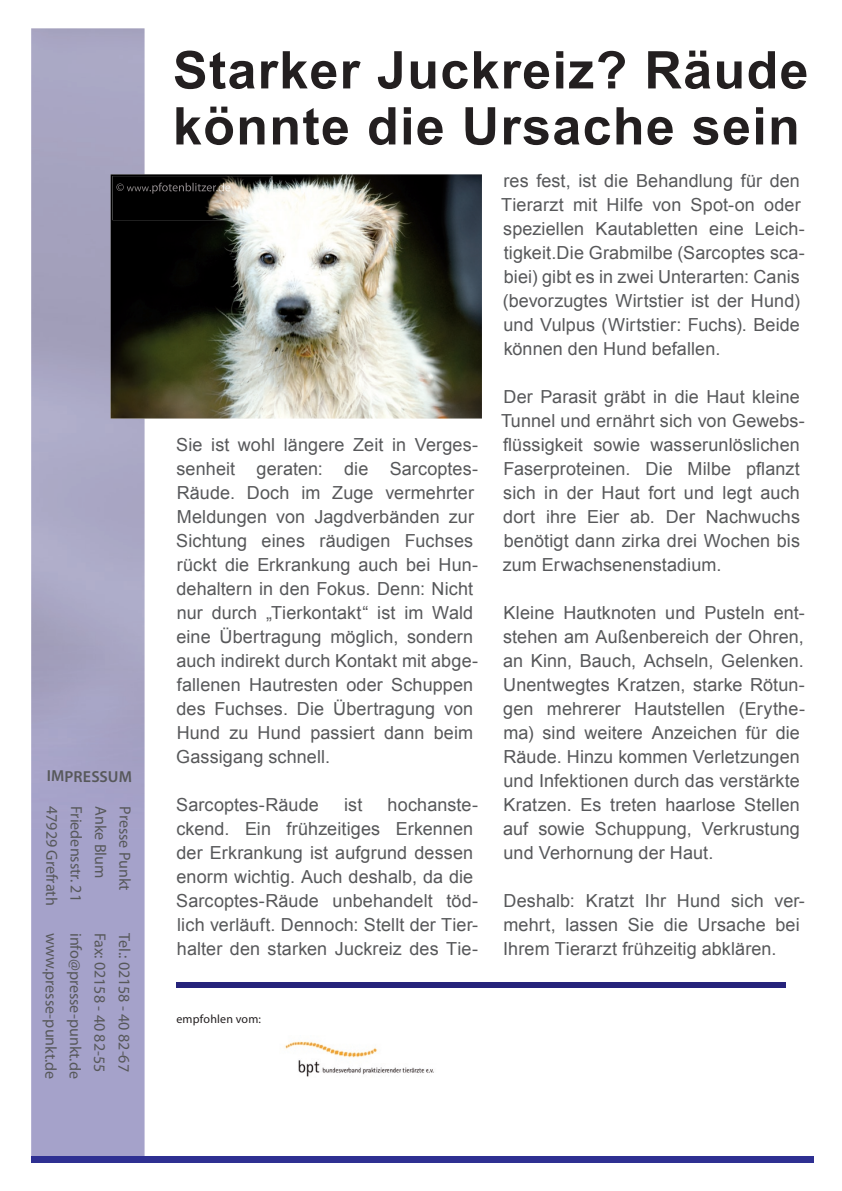
<style>
.page{position:relative;width:842px;height:1191px;background:#fff}
.page>*{position:absolute;margin:0;border:0;box-sizing:border-box;transform-origin:0 0}
.t1{font:700 52px/56px "Arial";letter-spacing:.025em;color:#231f20}
.t2{font:18px/24px "Arial";letter-spacing:.005em;color:#57585a}
.t3{font:16px "Myriad Pro";letter-spacing:-.005em;color:#57585a}
.t4{font:600 16px "Myriad Pro";letter-spacing:.005em;color:#57585a}
.t5{font:12px "Myriad Pro";letter-spacing:.02em;color:#231f20}
</style>
<div class="page">
<div style="left:31px;top:828px;width:114px;height:329px;background:#a5a2ca"></div>
<div style="left:31px;top:1157px;width:783px;height:6px;background:#2e3092"></div>
<img style="left:31px;top:28px;width:114px;height:800px">
<div style="left:176px;top:982px;width:609px;height:6px;background:#26237b"></div>
<img style="left:285px;top:1041px;width:149px;height:36px">
<img style="left:111px;top:174px;width:371px;height:244px">
<img style="left:112px;top:176px;width:160px;height:44px">
<svg style="left:116px;top:183px;width:8px;height:8px"></svg>
<img style="left:127px;top:186px;width:22px;height:5px">
<img style="left:150px;top:183px;width:80px;height:11px">
<p class="t4" style="left:47px;top:766px;width:87px">IMPRESSUM</p>
<p class="t3" style="left:62px;top:806px;width:101px;rotate:90deg">47929 Grefrath</p>
<p class="t3" style="left:86px;top:806px;width:97px;rotate:90deg">Friedensstr. 21</p>
<p class="t3" style="left:110px;top:806px;width:74px;rotate:90deg">Anke Blum</p>
<p class="t3" style="left:135px;top:806px;width:86px;rotate:90deg">Presse Punkt</p>
<p class="t3" style="left:61px;top:932px;width:148px;rotate:90deg">www.presse-punkt.de</p>
<p class="t3" style="left:85px;top:932px;width:147px;rotate:90deg">info@presse-punkt.de</p>
<p class="t3" style="left:110px;top:933px;width:141px;rotate:90deg">Fax: 02158 - 40 82-55</p>
<p class="t3" style="left:134px;top:933px;width:140px;rotate:90deg">Tel.: 02158 - 40 82-67</p>
<h1 class="t1" style="left:173px;top:44px;width:637px">Starker Juckreiz? Räude könnte die Ursache sein</h1>
<p class="t2" style="left:176px;top:433px;width:304px">Sie ist wohl längere Zeit in Verges&shy;senheit geraten: die Sarcoptes-Räude. Doch im Zuge vermehrter Meldungen von Jagdverbänden zur Sichtung eines räudigen Fuchses rückt die Erkrankung auch bei Hun&shy;dehaltern in den Fokus. Denn: Nicht nur durch „Tierkontakt“ ist im Wald eine Übertragung möglich, sondern auch indirekt durch Kontakt mit abge&shy;fallenen Hautresten oder Schuppen des Fuchses. Die Übertragung von Hund zu Hund passiert dann beim Gassigang schnell.</p>
<p class="t2" style="left:176px;top:793px;width:144px">Sarcoptes-Räude</p>
<p class="t2" style="left:344px;top:793px;width:20px">ist</p>
<p class="t2" style="left:176px;top:793px;width:303px;text-indent:211px">hochanste&shy;ckend. Ein frühzeitiges Erkennen der Erkrankung ist aufgrund dessen enorm wichtig. Auch deshalb, da die<br>Sarcoptes-Räude unbehandelt töd&shy;lich verläuft. Dennoch: Stellt der Tier&shy;halter den starken Juckreiz des Tie-</p>
<p class="t5" style="left:176px;top:1011px;width:86px">empfohlen vom:</p>
<p class="t2" style="left:501px;top:169px;width:305px">res fest, ist die Behandlung für den Tierarzt mit Hilfe von Spot-on oder speziellen Kautabletten eine Leich&shy;tigkeit.Die Grabmilbe (Sarcoptes sca&shy;biei) gibt es in zwei Unterarten: Canis (bevorzugtes Wirtstier ist der Hund) und Vulpus (Wirtstier: Fuchs). Beide können den Hund befallen.</p>
<p class="t2" style="left:501px;top:385px;width:305px">Der Parasit gräbt in die Haut kleine Tunnel und ernährt sich von Gewebs&shy;flüssigkeit sowie wasserunlöslichen Faserproteinen. Die Milbe pflanzt sich in der Haut fort und legt auch dort ihre Eier ab. Der Nachwuchs benötigt dann zirka drei Wochen bis zum Erwachsenenstadium.</p>
<p class="t2" style="left:503px;top:601px;width:303px">Kleine Hautknoten und Pusteln ent&shy;stehen am Außenbereich der Ohren, an Kinn, Bauch, Achseln, Gelenken.<br>Unentwegtes Kratzen, starke Rötun&shy;gen mehrerer Hautstellen (Erythe&shy;ma) sind weitere Anzeichen für die Räude. Hinzu kommen Verletzungen und Infektionen durch das verstärkte Kratzen. Es treten haarlose Stellen auf sowie Schuppung, Verkrustung und Verhornung der Haut.</p>
<p class="t2" style="left:503px;top:889px;width:303px">Deshalb: Kratzt Ihr Hund sich ver&shy;mehrt, lassen Sie die Ursache bei<br>Ihrem Tierarzt frühzeitig abklären.</p>
</div>
